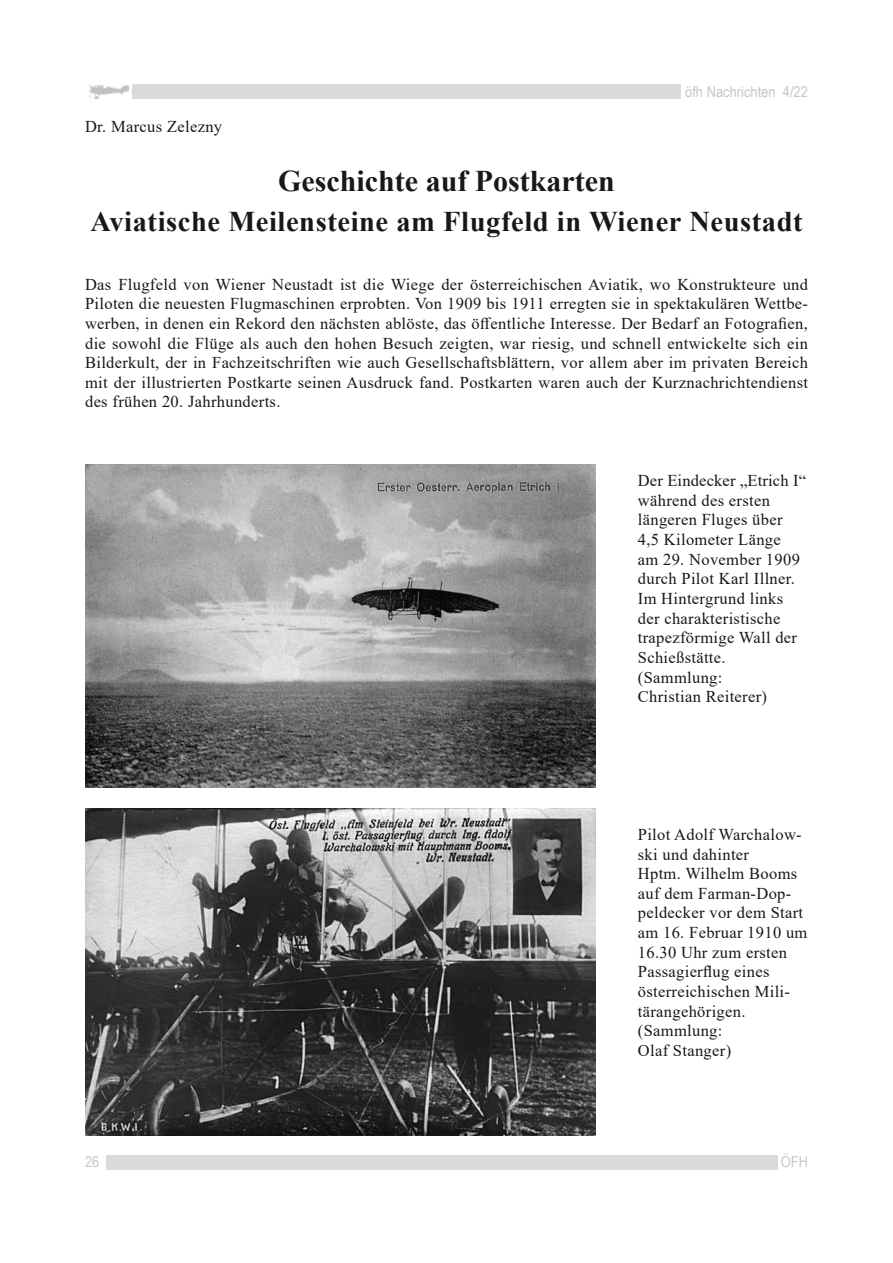
<style>
.page{position:relative;width:893px;height:1263px;background:#fff}
.page>*{position:absolute;margin:0;border:0;box-sizing:border-box;transform-origin:0 0}
.t1{font:700 30px "Times New Roman";color:#1a171c}
.t2{font:700 28.5px "Times New Roman";letter-spacing:.02em;color:#1a171c}
.t3{font:16.5px/19.6px "Times New Roman";letter-spacing:.02em;color:#1a171c}
.t4{font:15px "Arial Narrow";color:#c6c7c9;scale:1.05 1}
</style>
<div class="page">
<div style="left:128px;top:84px;width:552px;height:15px;background:#d9dadb"></div>
<img style="left:89px;top:84px;width:43px;height:15px">
<div style="left:106px;top:1154px;width:672px;height:15px;background:#d9dadb"></div>
<img style="left:85px;top:464px;width:510px;height:323px">
<img style="left:85px;top:809px;width:510px;height:326px">
<p class="t3" style="left:85px;top:116px;width:139px">Dr. Marcus Zelezny</p>
<p class="t4" style="left:685px;top:80px;width:118px">öfh Nachrichten 4/22</p>
<h1 class="t1" style="left:278px;top:160px;width:338px">Geschichte auf Postkarten</h1>
<h2 class="t2" style="left:90px;top:200px;width:714px">Aviatische Meilensteine am Flugfeld in Wiener Neustadt</h2>
<p class="t3" style="left:85px;top:274px;width:724px;text-align:justify">Das Flugfeld von Wiener Neustadt ist die Wiege der österreichischen Aviatik, wo Konstrukteure und Piloten die neuesten Flugmaschinen erprobten. Von 1909 bis 1911 erregten sie in spektakulären Wettbe&shy;werben, in denen ein Rekord den nächsten ablöste, das öffentliche Interesse. Der Bedarf an Fotografien, die sowohl die Flüge als auch den hohen Besuch zeigten, war riesig, und schnell entwickelte sich ein Bilderkult, der in Fachzeitschriften wie auch Gesellschaftsblättern, vor allem aber im privaten Bereich mit der illustrierten Postkarte seinen Ausdruck fand. Postkarten waren auch der Kurznachrichtendienst des frühen 20. Jahrhunderts.</p>
<p class="t3" style="left:638px;top:470px;width:170px">Der Eindecker „Etrich I“ während des ersten längeren Fluges über<br>4,5 Kilometer Länge<br>am 29. November 1909 durch Pilot Karl Illner.<br>Im Hintergrund links der charakteristische trapezförmige Wall der<br>Schießstätte. (Sammlung:<br>Christian Reiterer)</p>
<p class="t3" style="left:638px;top:824px;width:171px">Pilot Adolf Warchalow&shy;ski und dahinter<br>Hptm. Wilhelm Booms auf dem Farman-Dop&shy;peldecker vor dem Start am 16. Februar 1910 um<br>16.30 Uhr zum ersten<br>Passagierflug eines österreichischen Mili&shy;tärangehörigen. (Sammlung:<br>Olaf Stanger)</p>
<p class="t4" style="left:85px;top:1151px;width:15px">26</p>
<p class="t4" style="left:781px;top:1151px;width:27px">ÖFH</p>
</div>
